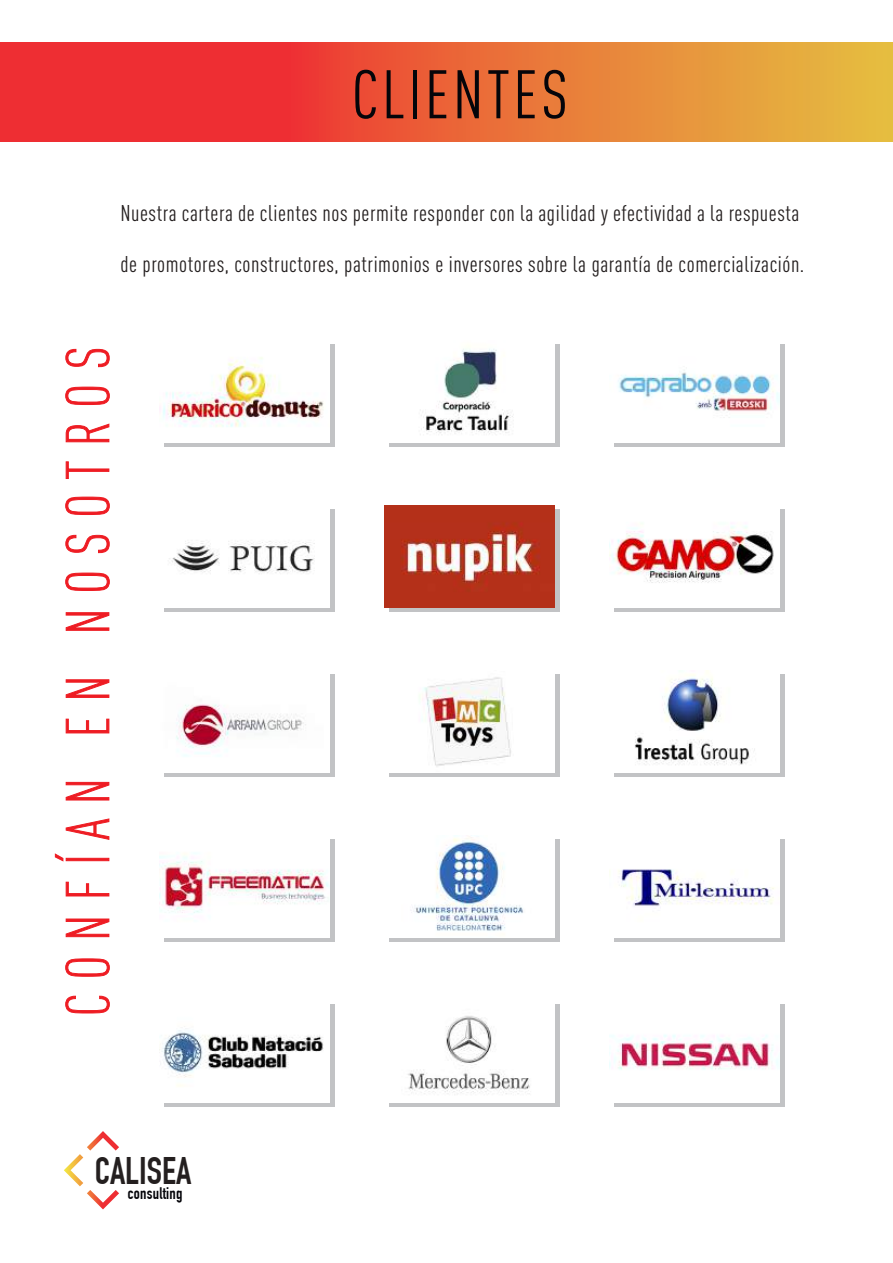
<style>
.page{position:relative;width:893px;height:1263px;background:#fff}
.page>*{position:absolute;margin:0;border:0;box-sizing:border-box;transform-origin:0 0}
.t1{font:condensed 67.5px "DIN Pro";letter-spacing:.05em;color:#05050a}
.t2{font:300 condensed 60px "DIN Pro";letter-spacing:.24em;color:#ee1c23}
.t3{font:700 37.65px "DIN Condensed";color:#241f1f}
.t4{font:condensed 22.5px "DIN Pro";letter-spacing:.025em;color:#241f1f}
.t5{font:700 16.35px "DIN Condensed";letter-spacing:.015em;color:#05050a}
</style>
<div class="page">
<div style="left:614px;top:1005px;width:170px;height:102px;background:linear-gradient(to right,#c2c3c5,#c2c3c5)"></div>
<div style="left:389px;top:1005px;width:170px;height:102px;background:linear-gradient(to right,#c2c3c5,#c2c3c5)"></div>
<div style="left:164px;top:1005px;width:170px;height:102px;background:linear-gradient(to right,#c2c3c5,#c2c3c5)"></div>
<div style="left:614px;top:840px;width:170px;height:102px;background:linear-gradient(to right,#c2c3c5,#c2c3c5)"></div>
<div style="left:389px;top:840px;width:170px;height:102px;background:linear-gradient(to right,#c2c3c5,#c2c3c5)"></div>
<div style="left:164px;top:840px;width:170px;height:102px;background:linear-gradient(to right,#c2c3c5,#c2c3c5)"></div>
<div style="left:614px;top:675px;width:170px;height:102px;background:linear-gradient(to right,#c2c3c5,#c2c3c5)"></div>
<div style="left:389px;top:675px;width:170px;height:102px;background:linear-gradient(to right,#c2c3c5,#c2c3c5)"></div>
<div style="left:164px;top:675px;width:170px;height:102px;background:linear-gradient(to right,#c2c3c5,#c2c3c5)"></div>
<div style="left:614px;top:510px;width:170px;height:102px;background:linear-gradient(to right,#c2c3c5,#c2c3c5)"></div>
<div style="left:389px;top:510px;width:170px;height:102px;background:linear-gradient(to right,#c2c3c5,#c2c3c5)"></div>
<div style="left:164px;top:510px;width:170px;height:102px;background:linear-gradient(to right,#c2c3c5,#c2c3c5)"></div>
<div style="left:389px;top:345px;width:170px;height:102px;background:linear-gradient(to right,#c2c3c5,#c2c3c5)"></div>
<svg style="left:65px;top:996px;width:45px;height:17px"></svg>
<svg style="left:65px;top:958px;width:45px;height:18px"></svg>
<svg style="left:66px;top:919px;width:43px;height:18px"></svg>
<svg style="left:66px;top:882px;width:43px;height:14px"></svg>
<svg style="left:55px;top:854px;width:54px;height:7px"></svg>
<svg style="left:66px;top:819px;width:43px;height:21px"></svg>
<svg style="left:66px;top:782px;width:43px;height:18px"></svg>
<svg style="left:66px;top:719px;width:43px;height:14px"></svg>
<svg style="left:66px;top:679px;width:43px;height:19px"></svg>
<svg style="left:66px;top:612px;width:43px;height:19px"></svg>
<svg style="left:65px;top:573px;width:45px;height:18px"></svg>
<svg style="left:66px;top:535px;width:44px;height:18px"></svg>
<svg style="left:65px;top:497px;width:45px;height:18px"></svg>
<svg style="left:66px;top:461px;width:43px;height:18px"></svg>
<svg style="left:66px;top:424px;width:43px;height:18px"></svg>
<svg style="left:65px;top:387px;width:45px;height:18px"></svg>
<svg style="left:66px;top:349px;width:44px;height:18px"></svg>
<svg style="left:0;top:43px;width:893px;height:98px;background:#ea6538"></svg>
<svg style="left:64px;top:1131px;width:55px;height:78px"></svg>
<img style="left:610px;top:510px;width:170px;height:97px">
<img style="left:385px;top:505px;width:170px;height:102px">
<img style="left:389px;top:345px;width:166px;height:97px">
<img style="left:164px;top:510px;width:166px;height:97px">
<img style="left:164px;top:675px;width:166px;height:97px">
<img style="left:389px;top:675px;width:166px;height:97px">
<img style="left:614px;top:670px;width:166px;height:102px">
<img style="left:160px;top:840px;width:170px;height:97px">
<img style="left:614px;top:840px;width:166px;height:97px">
<img style="left:389px;top:835px;width:166px;height:102px">
<img style="left:162px;top:1005px;width:168px;height:97px">
<img style="left:389px;top:1005px;width:166px;height:97px">
<img style="left:610px;top:1005px;width:170px;height:97px">
<div style="left:164px;top:345px;width:170px;height:102px;background:linear-gradient(to right,#c2c3c5,#c2c3c5)"></div>
<img style="left:160px;top:345px;width:170px;height:97px">
<div style="left:614px;top:345px;width:170px;height:102px;background:linear-gradient(to right,#c2c3c5,#c2c3c5)"></div>
<img style="left:614px;top:345px;width:166px;height:97px">
<h1 class="t1" style="left:352px;top:46px;width:218px">CLIENTES</h1>
<p class="t4" style="left:120px;top:197px;width:680px">Nuestra cartera de clientes nos permite responder con la agilidad y efectividad a la respuesta</p>
<p class="t4" style="left:120px;top:248px;width:685px">de promotores, constructores, patrimonios e inversores sobre la garantía de comercialización.</p>
<h2 class="t2" style="left:45px;top:1016px;width:671px;rotate:-90deg">CONFÍAN EN NOSOTROS</h2>
<h3 class="t3" style="left:95px;top:1149px;width:98px">CALISEA</h3>
<p class="t5" style="left:128px;top:1184px;width:56px">consulting</p>
</div>
